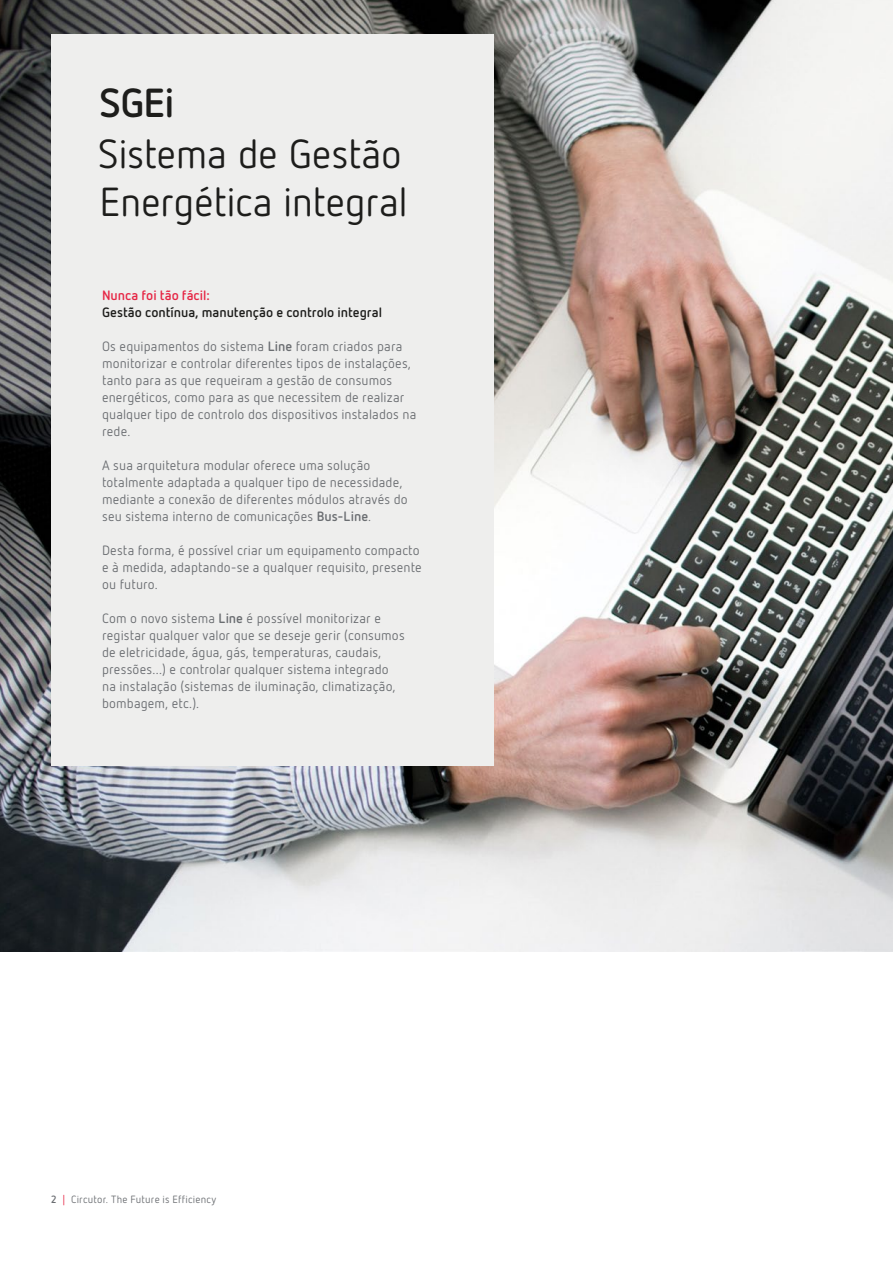
<style>
.page{position:relative;width:893px;height:1263px;background:#fff}
.page>*{position:absolute;margin:0;border:0;box-sizing:border-box;transform-origin:0 0}
.t1{font:40.5px/48px "Netto Pro";letter-spacing:-.01em;color:#1d1d1b}
.t2{font:700 40.5px "Netto Pro";color:#1d1d1b}
.t3{font:13.5px/17px "Netto Pro";letter-spacing:.01em;color:#6a6d71}
.t4{font:700 13.5px "Netto Pro";color:#1d1d1b}
.t5{font:700 13.5px "Netto Pro";color:#e62645}
.t6{font:10.5px "Netto Pro";letter-spacing:.025em;color:#6a6d71}
.s1{font-weight:700}
.s2{color:#e62645}
</style>
<div class="page">
<img style="left:0;top:0;width:893px;height:952px">
<div style="left:51px;top:34px;width:442px;height:731px;background:#eeeeed"></div>
<h1 class="t2" style="left:99px;top:75px;width:77px">SGEi</h1>
<h1 class="t1" style="left:98px;top:128px;width:311px">Sistema de Gestão<br>Energética integral</h1>
<p class="t5" style="left:102px;top:286px;width:109px">Nunca foi tão fácil:</p>
<p class="t4" style="left:102px;top:303px;width:281px">Gestão contínua, manutenção e controlo integral</p>
<p class="t3" style="left:102px;top:337px;width:316px">Os equipamentos do sistema <span class="s1">Line</span> foram criados para monitorizar e controlar diferentes tipos de instalações, tanto para as que requeiram a gestão de consumos energéticos, como para as que necessitem de realizar qualquer tipo de controlo dos dispositivos instalados na rede.</p>
<p class="t3" style="left:102px;top:456px;width:307px">A sua arquitetura modular oferece uma solução totalmente adaptada a qualquer tipo de necessidade, mediante a conexão de diferentes módulos através do seu sistema interno de comunicações <span class="s1">Bus-Line</span>.</p>
<p class="t3" style="left:102px;top:541px;width:321px">Desta forma, é possível criar um equipamento compacto e à medida, adaptando-se a qualquer requisito, presente ou futuro.</p>
<p class="t3" style="left:102px;top:609px;width:304px">Com o novo sistema <span class="s1">Line</span> é possível monitorizar e registar qualquer valor que se deseje gerir (consumos de eletricidade, água, gás, temperaturas, caudais, pressões...) e controlar qualquer sistema integrado na instalação (sistemas de iluminação, climatização, bombagem, etc.).</p>
<p class="t6" style="left:51px;top:1193px;width:167px"><span class="s1">2</span> <span class="s2">|</span> Circutor. The Future is Efficiency</p>
</div>
